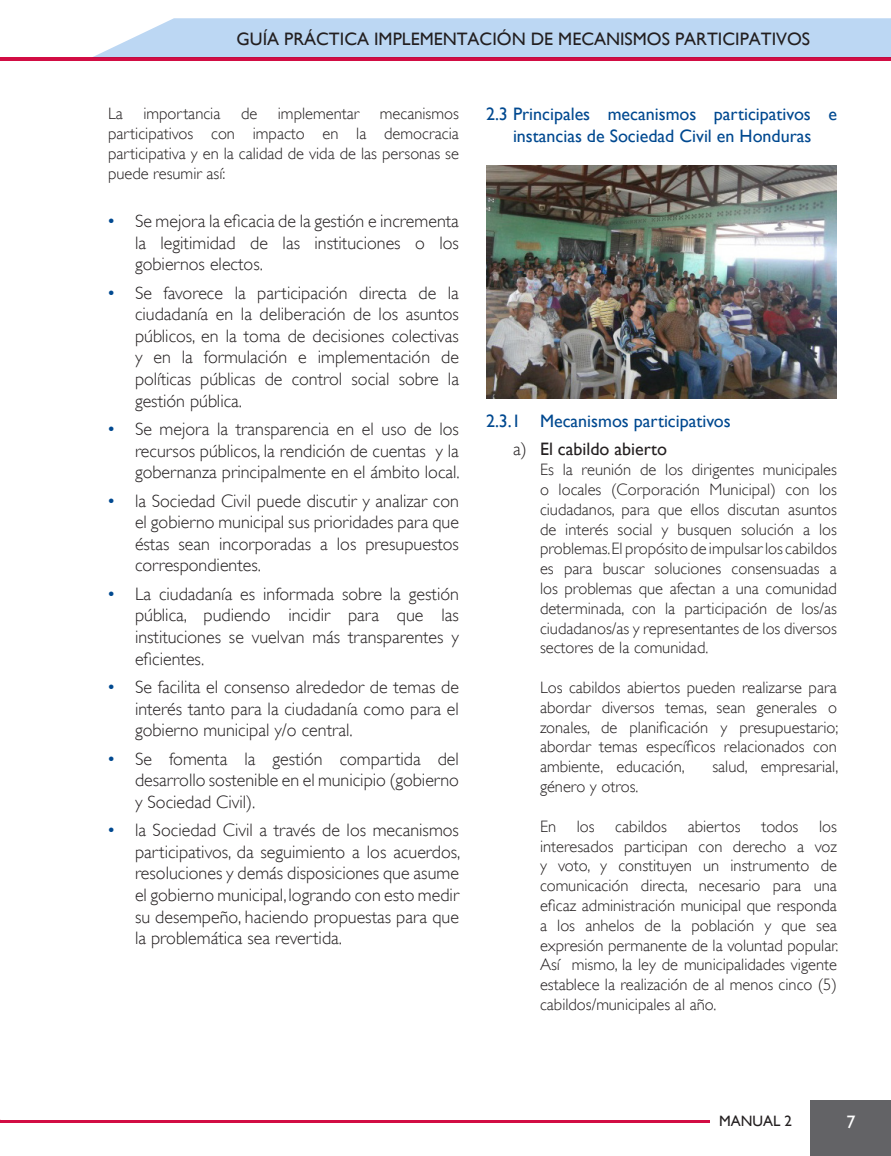
<style>
.page{position:relative;width:891px;height:1156px;background:#fff}
.page>*{position:absolute;margin:0;border:0;box-sizing:border-box;transform-origin:0 0}
.t1{font:300 18px/21.6px "Gill Sans";color:#231f20;text-align:justify}
.t2{font:18px/21.6px "Gill Sans";color:#014990;text-align:center}
.t3{font:18px "Gill Sans";color:#231f20}
.t4{font:18px "Gill Sans";color:#fff}
.t5{font:300 16.5px/19.8px "Gill Sans";color:#231f20;text-align:justify}
.t6{font:15px "Gill Sans";color:#231f20}
.s1{font-weight:400;color:#014990}
.s2{font-weight:300}
</style>
<div class="page">
<div style="left:811px;top:1101px;width:80px;height:55px;background:#636366"></div>
<svg style="left:0;top:57px;width:891px;height:4px;background:#ce0c43"></svg>
<svg style="left:93px;top:18px;width:798px;height:39px;background:#c0d9f3"></svg>
<hr style="left:0;top:1120px;width:710px;height:2px;background:#d20d44">
<img style="left:486px;top:165px;width:351px;height:234px">
<p class="t3" style="left:237px;top:28px;width:575px">GUÍA PRÁCTICA IMPLEMENTACIÓN DE MECANISMOS PARTICIPATIVOS</p>
<p class="t5" style="left:108px;top:103px;width:353px">La importancia de implementar mecanismos participativos con impacto en la democracia participativa y en la calidad de vida de las personas se puede resumir así:</p>
<p class="t1" style="left:135px;top:209px;width:326px;text-indent:-27px"><span class="s1">•</span> Se mejora la eficacia de la gestión e incrementa la legitimidad de las instituciones o los gobiernos electos.</p>
<p class="t1" style="left:135px;top:281px;width:326px;text-indent:-27px"><span class="s1">•</span> Se favorece la participación directa de la ciudadanía en la deliberación de los asuntos públicos, en la toma de decisiones colectivas y en la formulación e implementación de políticas públicas de control social sobre la gestión pública.</p>
<p class="t1" style="left:135px;top:417px;width:326px;text-indent:-27px"><span class="s1">•</span> Se mejora la transparencia en el uso de los recursos públicos, la rendición de cuentas y la gobernanza principalmente en el ámbito local.</p>
<p class="t1" style="left:135px;top:489px;width:326px;text-indent:-27px"><span class="s1">•</span> la Sociedad Civil puede discutir y analizar con el gobierno municipal sus prioridades para que éstas sean incorporadas a los presupuestos correspondientes.</p>
<p class="t1" style="left:135px;top:582px;width:326px;text-indent:-27px"><span class="s1">•</span> La ciudadanía es informada sobre la gestión pública, pudiendo incidir para que las instituciones se vuelvan más transparentes y eficientes.</p>
<p class="t1" style="left:135px;top:675px;width:326px;text-indent:-27px"><span class="s1">•</span> Se facilita el consenso alrededor de temas de interés tanto para la ciudadanía como para el gobierno municipal y/o central.</p>
<p class="t1" style="left:135px;top:747px;width:326px;text-indent:-27px"><span class="s1">•</span> Se fomenta la gestión compartida del desarrollo sostenible en el municipio (gobierno y Sociedad Civil).</p>
<p class="t1" style="left:135px;top:818px;width:327px;text-indent:-27px"><span class="s1">•</span> la Sociedad Civil a través de los mecanismos participativos, da seguimiento a los acuerdos, resoluciones y demás disposiciones que asume el gobierno municipal, logrando con esto medir su desempeño, haciendo propuestas para que la problemática sea revertida.</p>
<p class="t2" style="left:486px;top:103px;width:352px">2.3 Principales mecanismos participativos e instancias de Sociedad Civil en Honduras</p>
<p class="t2" style="left:486px;top:410px;width:246px">2.3.1 Mecanismos participativos</p>
<p class="t3" style="left:513px;top:439px;width:156px"><span class="s2">a)</span> El cabildo abierto</p>
<p class="t5" style="left:540px;top:459px;width:299px">Es la reunión de los dirigentes municipales o locales (Corporación Municipal) con los ciudadanos, para que ellos discutan asuntos de interés social y busquen solución a los problemas.El propósito de impulsar los cabildos es para buscar soluciones consensuadas a los problemas que afectan a una comunidad determinada, con la participación de los/as ciudadanos/as y representantes de los diversos sectores de la comunidad.</p>
<p class="t5" style="left:540px;top:677px;width:300px">Los cabildos abiertos pueden realizarse para abordar diversos temas, sean generales o zonales, de planificación y presupuestario; abordar temas específicos relacionados con ambiente, educación,</p>
<p class="t5" style="left:712px;top:756px;width:127px">salud, empresarial,</p>
<p class="t5" style="left:540px;top:776px;width:100px">género y otros.</p>
<p class="t5" style="left:540px;top:815px;width:18px">En</p>
<p class="t5" style="left:577px;top:815px;width:19px">los</p>
<p class="t5" style="left:615px;top:815px;width:127px">cabildos abiertos</p>
<p class="t5" style="left:540px;top:815px;width:300px;text-indent:221px">todos los interesados participan con derecho a voz y voto, y constituyen un instrumento de comunicación directa, necesario para una eficaz administración municipal que responda a los anhelos de la población y que sea expresión permanente de la voluntad popular.<br>Así mismo, la ley de municipalidades vigente establece la realización de al menos cinco (5) cabildos/municipales al año.</p>
<p class="t6" style="left:719px;top:1111px;width:75px">MANUAL 2</p>
<p class="t4" style="left:846px;top:1111px;width:10px">7</p>
</div>
